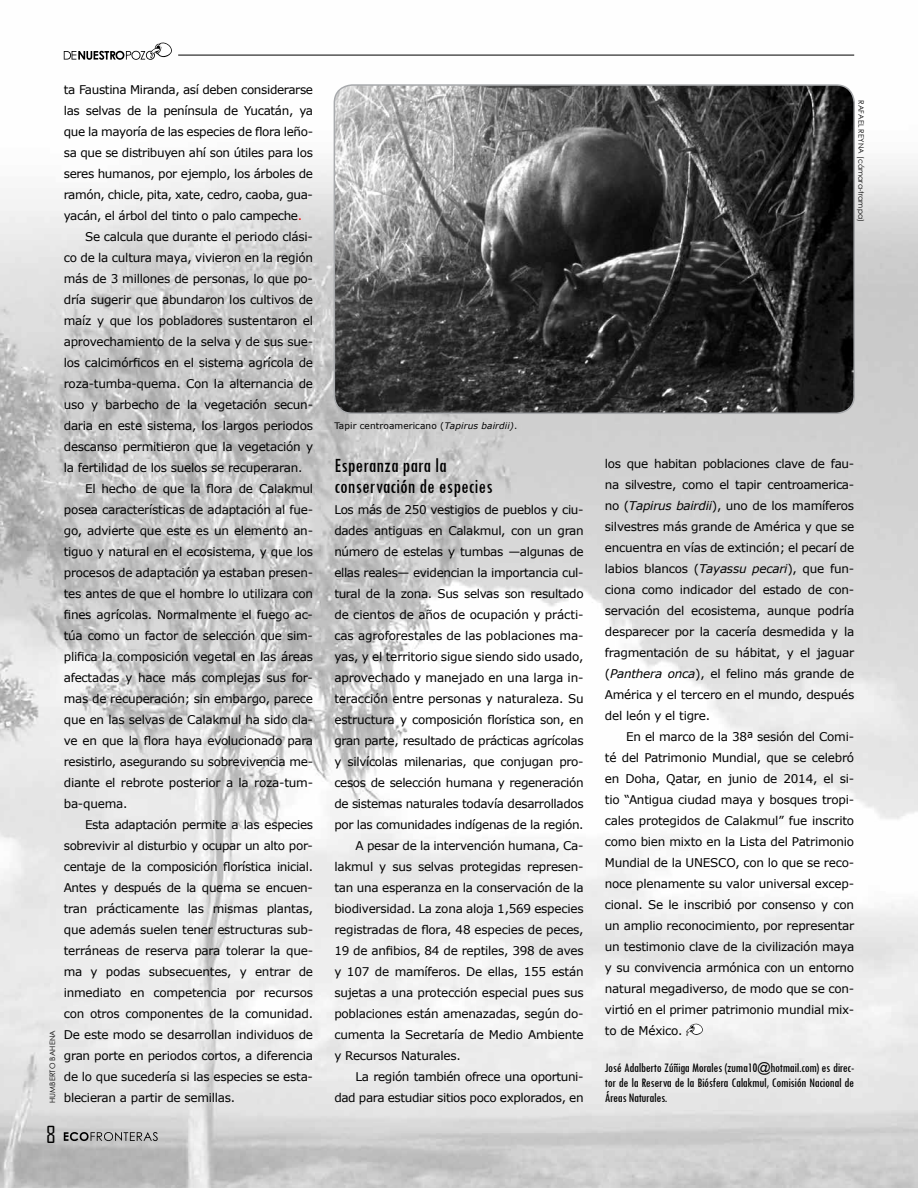
<style>
.page{position:relative;width:918px;height:1188px;background:#fff}
.page>*{position:absolute;margin:0;border:0;box-sizing:border-box;transform-origin:0 0}
.t1{font:22.5px "Agency FB";color:#000}
.t2{font:condensed 21px/21px "Tw Cen";letter-spacing:.005em;color:#000}
.t3{font:condensed 13.5px/15px "Tw Cen";letter-spacing:-.02em;color:#000;text-align:justify}
.t4{font:12px/21px "Verdana";letter-spacing:-.02em;color:#000;text-align:justify}
.t5{font:9px "Verdana";letter-spacing:.01em;color:#000}
.t6{font:7.5px "Century Gothic";letter-spacing:.01em;color:#000}
.s1{color:#f00}
.s2{font-style:italic}
</style>
<div class="page">
<img style="left:0;top:51px;width:917px;height:1137px">
<hr style="left:178px;top:55px;width:676px;height:1px;background:#000">
<svg style="left:64px;top:1132px;width:94px;height:9px"></svg>
<svg style="left:64px;top:42px;width:109px;height:18px"></svg>
<svg style="left:686px;top:1023px;width:17px;height:13px"></svg>
<img style="left:334px;top:85px;width:520px;height:328px">
<div style="left:334px;top:84px;width:521px;height:330px;border:2px solid #a7a9ac;border-radius:18px"></div>
<p class="t6" style="left:47px;top:1103px;width:74px;rotate:-90deg">HUMBERTO BAHENA</p>
<p class="t4" style="left:64px;top:79px;width:251px">ta Faustina Miranda, así deben considerarse</p>
<p class="t4" style="left:64px;top:100px;width:251px">las selvas de la península de Yucatán, ya</p>
<p class="t4" style="left:64px;top:121px;width:251px">que la mayoría de las especies de flora leño-</p>
<p class="t4" style="left:64px;top:142px;width:251px">sa que se distribuyen ahí son útiles para los</p>
<p class="t4" style="left:64px;top:163px;width:251px">seres humanos, por ejemplo, los árboles de</p>
<p class="t4" style="left:64px;top:184px;width:251px">ramón, chicle, pita, xate, cedro, caoba, gua-</p>
<p class="t4" style="left:64px;top:205px;width:240px">yacán, el árbol del tinto o palo campeche<span class="s1">.</span></p>
<p class="t4" style="left:85px;top:226px;width:230px">Se calcula que durante el periodo clási-</p>
<p class="t4" style="left:64px;top:247px;width:251px">co de la cultura maya, vivieron en la región</p>
<p class="t4" style="left:64px;top:268px;width:251px">más de 3 millones de personas, lo que po-</p>
<p class="t4" style="left:64px;top:289px;width:251px">dría sugerir que abundaron los cultivos de</p>
<p class="t4" style="left:64px;top:310px;width:251px">maíz y que los pobladores sustentaron el</p>
<p class="t4" style="left:64px;top:331px;width:251px">aprovechamiento de la selva y de sus sue-</p>
<p class="t4" style="left:64px;top:352px;width:251px">los calcimórficos en el sistema agrícola de</p>
<p class="t4" style="left:64px;top:373px;width:251px">roza-tumba-quema. Con la alternancia de</p>
<p class="t4" style="left:64px;top:394px;width:251px">uso y barbecho de la vegetación secun-</p>
<p class="t4" style="left:64px;top:415px;width:251px">daria en este sistema, los largos periodos</p>
<p class="t4" style="left:64px;top:436px;width:251px">descanso permitieron que la vegetación y</p>
<p class="t4" style="left:64px;top:457px;width:240px">la fertilidad de los suelos se recuperaran.</p>
<p class="t4" style="left:85px;top:478px;width:230px">El hecho de que la flora de Calakmul</p>
<p class="t4" style="left:64px;top:499px;width:251px">posea características de adaptación al fue-</p>
<p class="t4" style="left:64px;top:520px;width:251px">go, advierte que este es un elemento an-</p>
<p class="t4" style="left:64px;top:541px;width:251px">tiguo y natural en el ecosistema, y que los</p>
<p class="t4" style="left:64px;top:562px;width:251px">procesos de adaptación ya estaban presen-</p>
<p class="t4" style="left:64px;top:583px;width:251px">tes antes de que el hombre lo utilizara con</p>
<p class="t4" style="left:64px;top:604px;width:251px">fines agrícolas. Normalmente el fuego ac-</p>
<p class="t4" style="left:64px;top:625px;width:251px">túa como un factor de selección que sim-</p>
<p class="t4" style="left:64px;top:646px;width:251px">plifica la composición vegetal en las áreas</p>
<p class="t4" style="left:64px;top:667px;width:251px">afectadas y hace más complejas sus for-</p>
<p class="t4" style="left:64px;top:688px;width:251px">mas de recuperación; sin embargo, parece</p>
<p class="t4" style="left:64px;top:709px;width:251px">que en las selvas de Calakmul ha sido cla-</p>
<p class="t4" style="left:64px;top:730px;width:251px">ve en que la flora haya evolucionado para</p>
<p class="t4" style="left:64px;top:751px;width:251px">resistirlo, asegurando su sobrevivencia me-</p>
<p class="t4" style="left:64px;top:772px;width:251px">diante el rebrote posterior a la roza-tum-</p>
<p class="t4" style="left:64px;top:793px;width:65px">ba-quema.</p>
<p class="t4" style="left:85px;top:814px;width:230px">Esta adaptación permite a las especies</p>
<p class="t4" style="left:64px;top:835px;width:251px">sobrevivir al disturbio y ocupar un alto por-</p>
<p class="t4" style="left:64px;top:856px;width:251px">centaje de la composición florística inicial.</p>
<p class="t4" style="left:64px;top:877px;width:251px">Antes y después de la quema se encuen-</p>
<p class="t4" style="left:64px;top:898px;width:251px">tran prácticamente las mismas plantas,</p>
<p class="t4" style="left:64px;top:919px;width:251px">que además suelen tener estructuras sub-</p>
<p class="t4" style="left:64px;top:940px;width:251px">terráneas de reserva para tolerar la que-</p>
<p class="t4" style="left:64px;top:961px;width:251px">ma y podas subsecuentes, y entrar de</p>
<p class="t4" style="left:64px;top:982px;width:251px">inmediato en competencia por recursos</p>
<p class="t4" style="left:64px;top:1003px;width:251px">con otros componentes de la comunidad.</p>
<p class="t4" style="left:64px;top:1024px;width:251px">De este modo se desarrollan individuos de</p>
<p class="t4" style="left:64px;top:1045px;width:251px">gran porte en periodos cortos, a diferencia</p>
<p class="t4" style="left:64px;top:1066px;width:251px">de lo que sucedería si las especies se esta-</p>
<p class="t4" style="left:64px;top:1087px;width:173px">blecieran a partir de semillas.</p>
<h1 class="t1" style="left:46px;top:1121px;width:11px">8</h1>
<p class="t5" style="left:334px;top:419px;width:185px">Tapir centroamericano (<span class="s2">Tapirus bairdii)</span>.</p>
<h2 class="t2" style="left:334px;top:455px;width:160px">Esperanza para la conservación de especies</h2>
<p class="t4" style="left:334px;top:500px;width:251px">Los más de 250 vestigios de pueblos y ciu-</p>
<p class="t4" style="left:334px;top:521px;width:251px">dades antiguas en Calakmul, con un gran</p>
<p class="t4" style="left:334px;top:542px;width:251px">número de estelas y tumbas —algunas de</p>
<p class="t4" style="left:334px;top:563px;width:251px">ellas reales— evidencian la importancia cul-</p>
<p class="t4" style="left:334px;top:584px;width:251px">tural de la zona. Sus selvas son resultado</p>
<p class="t4" style="left:334px;top:605px;width:251px">de cientos de años de ocupación y prácti-</p>
<p class="t4" style="left:334px;top:626px;width:251px">cas agroforestales de las poblaciones ma-</p>
<p class="t4" style="left:334px;top:647px;width:251px">yas, y el territorio sigue siendo sido usado,</p>
<p class="t4" style="left:334px;top:668px;width:251px">aprovechado y manejado en una larga in-</p>
<p class="t4" style="left:334px;top:689px;width:251px">teracción entre personas y naturaleza. Su</p>
<p class="t4" style="left:334px;top:710px;width:251px">estructura y composición florística son, en</p>
<p class="t4" style="left:334px;top:731px;width:251px">gran parte, resultado de prácticas agrícolas</p>
<p class="t4" style="left:334px;top:752px;width:251px">y silvícolas milenarias, que conjugan pro-</p>
<p class="t4" style="left:334px;top:773px;width:251px">cesos de selección humana y regeneración</p>
<p class="t4" style="left:334px;top:794px;width:251px">de sistemas naturales todavía desarrollados</p>
<p class="t4" style="left:334px;top:815px;width:251px">por las comunidades indígenas de la región.</p>
<p class="t4" style="left:356px;top:836px;width:230px">A pesar de la intervención humana, Ca-</p>
<p class="t4" style="left:334px;top:857px;width:251px">lakmul y sus selvas protegidas represen-</p>
<p class="t4" style="left:334px;top:878px;width:251px">tan una esperanza en la conservación de la</p>
<p class="t4" style="left:334px;top:899px;width:251px">biodiversidad. La zona aloja 1,569 especies</p>
<p class="t4" style="left:334px;top:920px;width:251px">registradas de flora, 48 especies de peces,</p>
<p class="t4" style="left:334px;top:941px;width:251px">19 de anfibios, 84 de reptiles, 398 de aves</p>
<p class="t4" style="left:334px;top:962px;width:251px">y 107 de mamíferos. De ellas, 155 están</p>
<p class="t4" style="left:334px;top:983px;width:251px">sujetas a una protección especial pues sus</p>
<p class="t4" style="left:334px;top:1004px;width:251px">poblaciones están amenazadas, según do-</p>
<p class="t4" style="left:334px;top:1025px;width:251px">cumenta la Secretaría de Medio Ambiente</p>
<p class="t4" style="left:334px;top:1046px;width:128px">y Recursos Naturales.</p>
<p class="t4" style="left:356px;top:1067px;width:230px">La región también ofrece una oportuni-</p>
<p class="t4" style="left:334px;top:1088px;width:251px">dad para estudiar sitios poco explorados, en</p>
<p class="t6" style="left:867px;top:100px;width:123px;rotate:90deg">RAFAEL REYNA (cámara-trampa)</p>
<p class="t4" style="left:605px;top:453px;width:251px">los que habitan poblaciones clave de fau&shy;na silvestre, como el tapir centroamerica&shy;no (<span class="s2">Tapirus bairdii</span>), uno de los mamíferos silvestres más grande de América y que se encuentra en vías de extinción; el pecarí de labios blancos (<span class="s2">Tayassu pecari</span>), que fun&shy;ciona como indicador del estado de con&shy;servación del ecosistema, aunque podría desparecer por la cacería desmedida y la fragmentación de su hábitat, y el jaguar (<span class="s2">Panthera onca</span>), el felino más grande de América y el tercero en el mundo, después del león y el tigre.</p>
<p class="t4" style="left:605px;top:726px;width:251px;text-indent:21px">En el marco de la 38ª sesión del Comi&shy;té del Patrimonio Mundial, que se celebró en Doha, Qatar, en junio de 2014, el si&shy;tio “Antigua ciudad maya y bosques tropi&shy;cales protegidos de Calakmul” fue inscrito como bien mixto en la Lista del Patrimonio Mundial de la UNESCO, con lo que se reco&shy;noce plenamente su valor universal excep&shy;cional. Se le inscribió por consenso y con un amplio reconocimiento, por representar un testimonio clave de la civilización maya y su convivencia armónica con un entorno natural megadiverso, de modo que se con&shy;virtió en el primer patrimonio mundial mix&shy;to de México.</p>
<p class="t3" style="left:605px;top:1060px;width:251px">José Adalberto Zúñiga Morales (zuma10@hotmail.com) es direc&shy;tor de la Reserva de la Biósfera Calakmul, Comisión Nacional de Áreas Naturales.</p>
</div>
